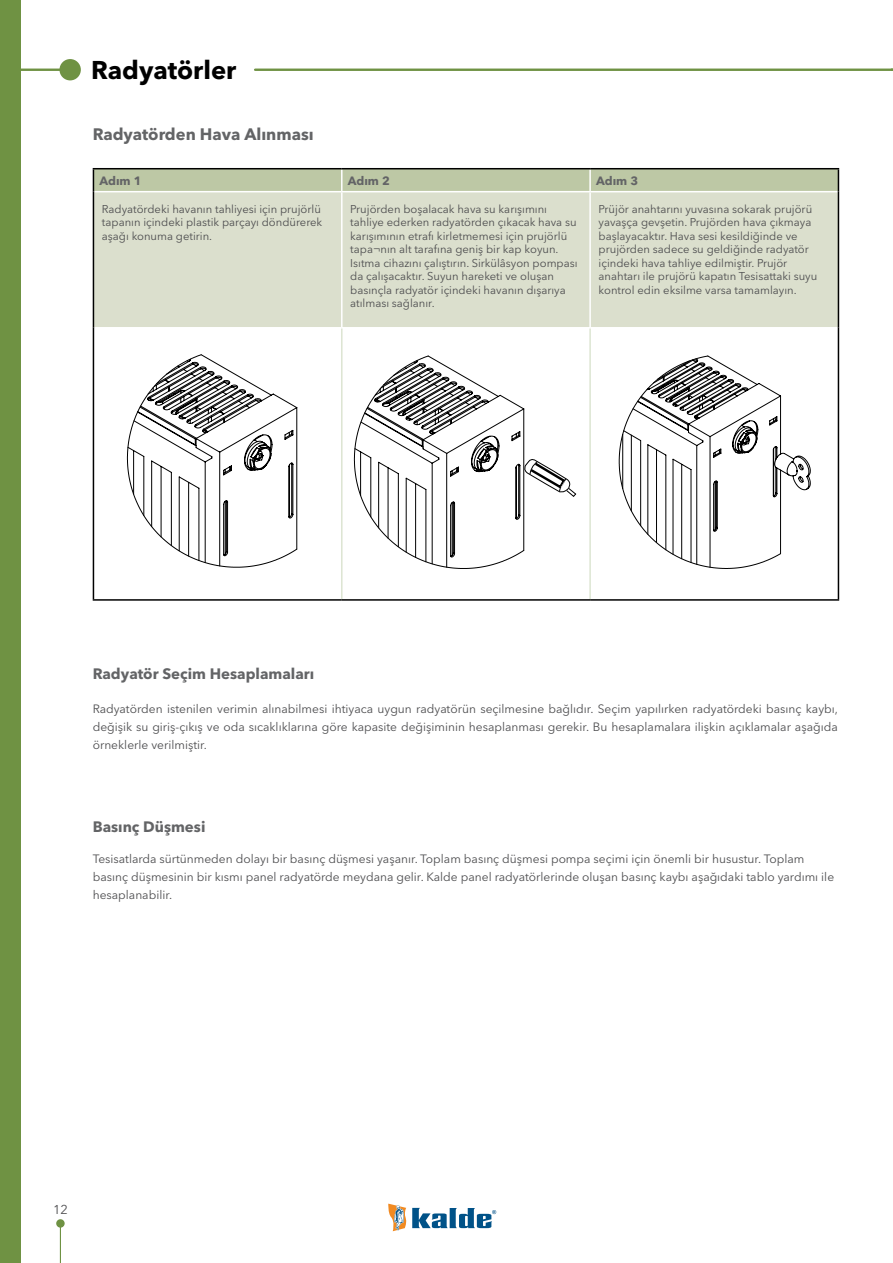
<style>
.page{position:relative;width:893px;height:1263px;background:#fff}
.page>*{position:absolute;margin:0;border:0;box-sizing:border-box;transform-origin:0 0}
.t1{font:700 25.5px "Avenir Next LT Pro";color:#000}
.t2{font:700 16.5px "Avenir Next LT Pro";color:#636466}
.t3{font:700 15px "Avenir Next LT Pro";color:#636466}
.t4{font:12.75px "Avenir Next LT Pro";color:#4d4d4f}
.t5{font:12px/18px "Avenir Next LT Pro";color:#4d4d4f;text-align:justify}
.t6{font:700 12px "Avenir Next LT Pro";color:#636466}
.t7{font:11.25px/13.5px "Avenir Next LT Pro";color:#4d4d4f}
</style>
<div class="page">
<hr style="left:0;top:69px;width:60px;height:2px;background:#6f9243">
<hr style="left:60px;top:1226px;width:1px;height:37px;background:#6f9243">
<div style="left:59px;top:59px;width:22px;height:21px;background:#6f9243;border-radius:50%"></div>
<div style="left:56px;top:1219px;width:9px;height:8px;background:#6f9243;border-radius:50%"></div>
<hr style="left:255px;top:69px;width:638px;height:2px;background:#6f9243">
<div style="left:0;top:0;width:21px;height:1263px;background:#6f9243"></div>
<svg style="left:388px;top:1203px;width:18px;height:28px"></svg>
<svg style="left:412px;top:1208px;width:84px;height:20px"></svg>
<div style="left:94px;top:192px;width:744px;height:135px;background:#dbdfcd"></div>
<hr style="left:341px;top:192px;width:2px;height:135px;background:#fff">
<hr style="left:589px;top:192px;width:2px;height:135px;background:#fff">
<hr style="left:341px;top:328px;width:2px;height:271px;background:#dce5d2">
<hr style="left:589px;top:328px;width:2px;height:271px;background:#dce5d2">
<hr style="left:93px;top:168px;width:249px;height:1px;background:#000">
<hr style="left:342px;top:168px;width:248px;height:1px;background:#000">
<hr style="left:590px;top:168px;width:249px;height:1px;background:#000">
<svg style="left:93px;top:169px;width:746px;height:23px;background:#bbc5a5"></svg>
<hr style="left:93px;top:192px;width:1px;height:136px;background:#000">
<hr style="left:838px;top:192px;width:1px;height:136px;background:#000">
<hr style="left:93px;top:328px;width:1px;height:271px;background:#000">
<hr style="left:838px;top:328px;width:1px;height:271px;background:#000">
<hr style="left:93px;top:599px;width:249px;height:2px;background:#000">
<hr style="left:342px;top:599px;width:248px;height:2px;background:#000">
<hr style="left:590px;top:599px;width:249px;height:2px;background:#000">
<svg style="left:619px;top:355px;width:192px;height:214px"></svg>
<svg style="left:127px;top:354px;width:170px;height:214px"></svg>
<svg style="left:354px;top:355px;width:222px;height:214px"></svg>
<h1 class="t1" style="left:91px;top:54px;width:147px">Radyatörler</h1>
<h2 class="t2" style="left:93px;top:124px;width:222px">Radyatörden Hava Alınması</h2>
<p class="t6" style="left:99px;top:173px;width:44px">Adım 1</p>
<p class="t6" style="left:348px;top:173px;width:44px">Adım 2</p>
<p class="t6" style="left:596px;top:173px;width:44px">Adım 3</p>
<p class="t7" style="left:102px;top:202px;width:222px">Radyatördeki havanın tahliyesi için prujörlü tapanın içindeki plastik parçayı döndürerek aşağı konuma getirin.</p>
<p class="t7" style="left:350px;top:202px;width:229px">Prujörden boşalacak hava su karışımını tahliye ederken radyatörden çıkacak hava su karışımının etrafı kirletmemesi için prujörlü tapa¬nın alt tarafına geniş bir kap koyun.<br>Isıtma cihazını çalıştırın. Sirkülâsyon pompası da çalışacaktır. Suyun hareketi ve oluşan basınçla radyatör içindeki havanın dışarıya atılması sağlanır.</p>
<p class="t7" style="left:599px;top:202px;width:220px">Prüjör anahtarını yuvasına sokarak prujörü yavaşça gevşetin. Prujörden hava çıkmaya başlayacaktır. Hava sesi kesildiğinde ve prujörden sadece su geldiğinde radyatör içindeki hava tahliye edilmiştir. Prujör anahtarı ile prujörü kapatın Tesisattaki suyu kontrol edin eksilme varsa tamamlayın.</p>
<h3 class="t3" style="left:93px;top:664px;width:223px">Radyatör Seçim Hesaplamaları</h3>
<p class="t5" style="left:93px;top:700px;width:747px">Radyatörden istenilen verimin alınabilmesi ihtiyaca uygun radyatörün seçilmesine bağlıdır. Seçim yapılırken radyatördeki basınç kaybı, değişik su giriş-çıkış ve oda sıcaklıklarına göre kapasite değişiminin hesaplanması gerekir. Bu hesaplamalara ilişkin açıklamalar aşağıda örneklerle verilmiştir.</p>
<h3 class="t3" style="left:93px;top:817px;width:114px">Basınç Düşmesi</h3>
<p class="t5" style="left:93px;top:849px;width:743px;text-align:left">Tesisatlarda sürtünmeden dolayı bir basınç düşmesi yaşanır. Toplam basınç düşmesi pompa seçimi için önemli bir husustur. Toplam basınç düşmesinin bir kısmı panel radyatörde meydana gelir. Kalde panel radyatörlerinde oluşan basınç kaybı aşağıdaki tablo yardımı ile hesaplanabilir.</p>
<p class="t4" style="left:53px;top:1201px;width:16px">12</p>
</div>
